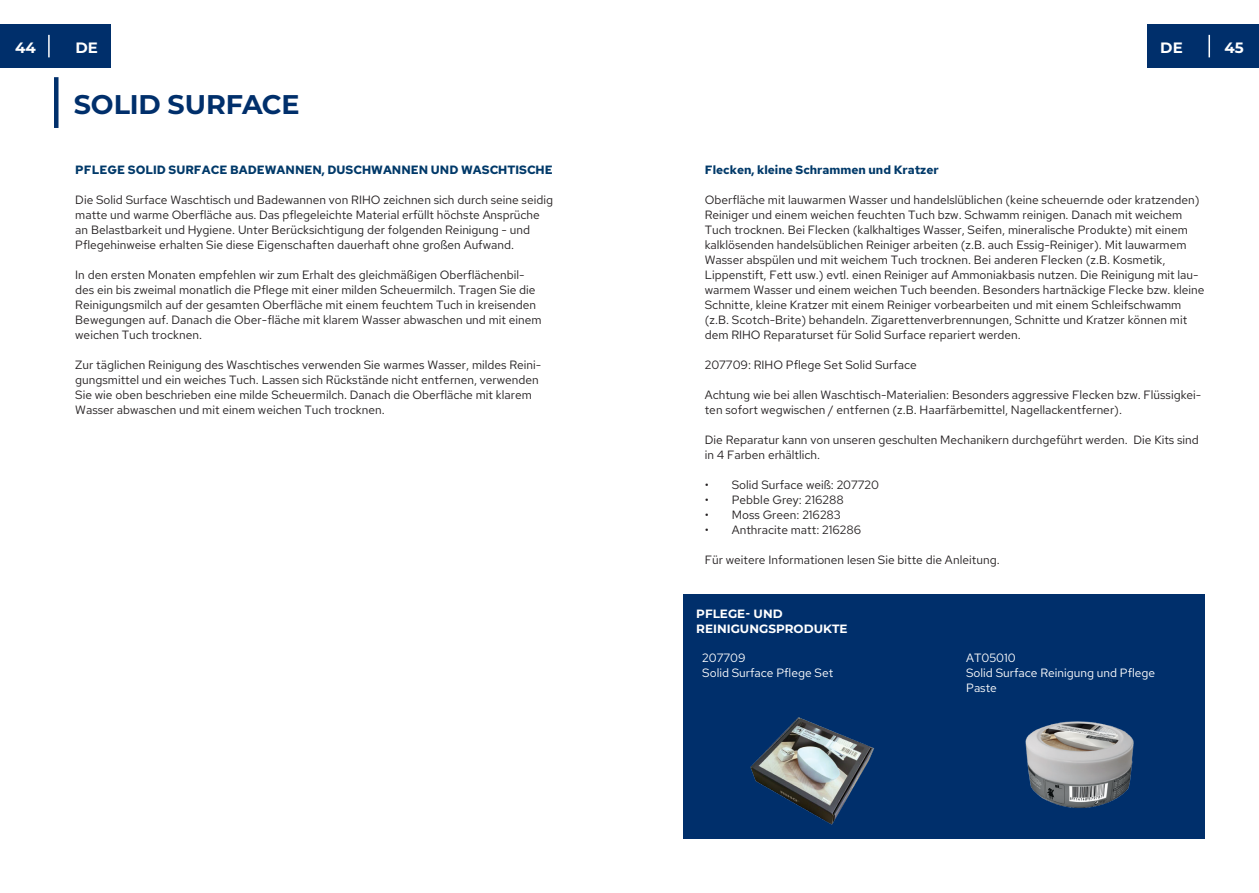
<style>
.page{position:relative;width:1259px;height:893px;background:#fff}
.page>*{position:absolute;margin:0;border:0;box-sizing:border-box;transform-origin:0 0}
.t1{font:700 27px "Montserrat";letter-spacing:-.005em;color:#002f6b}
.t2{font:700 15px "Montserrat";color:#fff}
.t3{font:12px/15px "Red Hat Text";color:#231f20}
.t4{font:700 12px "Red Hat Text";color:#003969}
.t5{font:12px/15px "Red Hat Text";color:#fff}
.t6{font:700 12px/15px "Montserrat";color:#fff}
</style>
<div class="page">
<div style="left:1147px;top:24px;width:112px;height:44px;background:#002f6b"></div>
<div style="left:0;top:24px;width:111px;height:44px;background:#002f6b"></div>
<hr style="left:1208px;top:35px;width:2px;height:22px;background:#fff">
<hr style="left:48px;top:35px;width:2px;height:22px;background:#fff">
<hr style="left:54px;top:77px;width:4px;height:51px;background:#002f6b">
<div style="left:683px;top:594px;width:522px;height:245px;background:#002f6b"></div>
<img style="left:750px;top:717px;width:124px;height:108px">
<img style="left:1025px;top:721px;width:109px;height:87px">
<p class="t2" style="left:15px;top:37px;width:22px">44</p>
<p class="t2" style="left:75px;top:37px;width:24px">DE</p>
<p class="t2" style="left:1160px;top:37px;width:24px">DE</p>
<p class="t2" style="left:1224px;top:37px;width:21px">45</p>
<h1 class="t1" style="left:74px;top:85px;width:227px">SOLID SURFACE</h1>
<p class="t4" style="left:75px;top:162px;width:479px">PFLEGE SOLID SURFACE BADEWANNEN, DUSCHWANNEN UND WASCHTISCHE</p>
<p class="t3" style="left:75px;top:192px;width:479px">Die Solid Surface Waschtisch und Badewannen von RIHO zeichnen sich durch seine seidig matte und warme Oberfläche aus. Das pflegeleichte Material erfüllt höchste Ansprüche an Belastbarkeit und Hygiene. Unter Berücksichtigung der folgenden Reinigung - und Pflegehinweise erhalten Sie diese Eigenschaften dauerhaft ohne großen Aufwand.</p>
<p class="t3" style="left:75px;top:267px;width:468px">In den ersten Monaten empfehlen wir zum Erhalt des gleichmäßigen Oberflächenbil&shy;des ein bis zweimal monatlich die Pflege mit einer milden Scheuermilch. Tragen Sie die Reinigungsmilch auf der gesamten Oberfläche mit einem feuchtem Tuch in kreisenden Bewegungen auf. Danach die Ober-fläche mit klarem Wasser abwaschen und mit einem weichen Tuch trocknen.</p>
<p class="t3" style="left:75px;top:357px;width:467px">Zur täglichen Reinigung des Waschtisches verwenden Sie warmes Wasser, mildes Reini&shy;gungsmittel und ein weiches Tuch. Lassen sich Rückstände nicht entfernen, verwenden Sie wie oben beschrieben eine milde Scheuermilch. Danach die Oberfläche mit klarem Wasser abwaschen und mit einem weichen Tuch trocknen.</p>
<p class="t4" style="left:705px;top:162px;width:235px">Flecken, kleine Schrammen und Kratzer</p>
<p class="t3" style="left:705px;top:192px;width:501px">Oberfläche mit lauwarmen Wasser und handelslüblichen (keine scheuernde oder kratzenden)<br>Reiniger und einem weichen feuchten Tuch bzw. Schwamm reinigen. Danach mit weichem Tuch trocknen. Bei Flecken (kalkhaltiges Wasser, Seifen, mineralische Produkte) mit einem kalklösenden handelsüblichen Reiniger arbeiten (z.B. auch Essig-Reiniger). Mit lauwarmem Wasser abspülen und mit weichem Tuch trocknen. Bei anderen Flecken (z.B. Kosmetik, Lippenstift, Fett usw.) evtl. einen Reiniger auf Ammoniakbasis nutzen. Die Reinigung mit lau&shy;warmem Wasser und einem weichen Tuch beenden. Besonders hartnäckige Flecke bzw. kleine Schnitte, kleine Kratzer mit einem Reiniger vorbearbeiten und mit einem Schleifschwamm (z.B. Scotch-Brite) behandeln. Zigarettenverbrennungen, Schnitte und Kratzer können mit dem RIHO Reparaturset für Solid Surface repariert werden.</p>
<p class="t3" style="left:705px;top:357px;width:214px">207709: RIHO Pflege Set Solid Surface</p>
<p class="t3" style="left:705px;top:387px;width:498px">Achtung wie bei allen Waschtisch-Materialien: Besonders aggressive Flecken bzw. Flüssigkei&shy;ten sofort wegwischen / entfernen (z.B. Haarfärbemittel, Nagellackentferner).</p>
<p class="t3" style="left:705px;top:432px;width:495px">Die Reparatur kann von unseren geschulten Mechanikern durchgeführt werden. Die Kits sind in 4 Farben erhältlich.</p>
<p class="t3" style="left:705px;top:477px;width:176px">• Solid Surface weiß: 207720</p>
<p class="t3" style="left:705px;top:492px;width:140px">• Pebble Grey: 216288</p>
<p class="t3" style="left:705px;top:507px;width:138px">• Moss Green: 216283</p>
<p class="t3" style="left:705px;top:522px;width:158px">• Anthracite matt: 216286</p>
<p class="t3" style="left:705px;top:552px;width:296px">Für weitere Informationen lesen Sie bitte die Anleitung.</p>
<p class="t6" style="left:696px;top:606px;width:153px">PFLEGE- UND<br>REINIGUNGSPRODUKTE</p>
<p class="t5" style="left:702px;top:650px;width:132px">207709<br>Solid Surface Pflege Set</p>
<p class="t5" style="left:966px;top:650px;width:190px">AT05010<br>Solid Surface Reinigung und Pflege<br>Paste</p>
</div>
